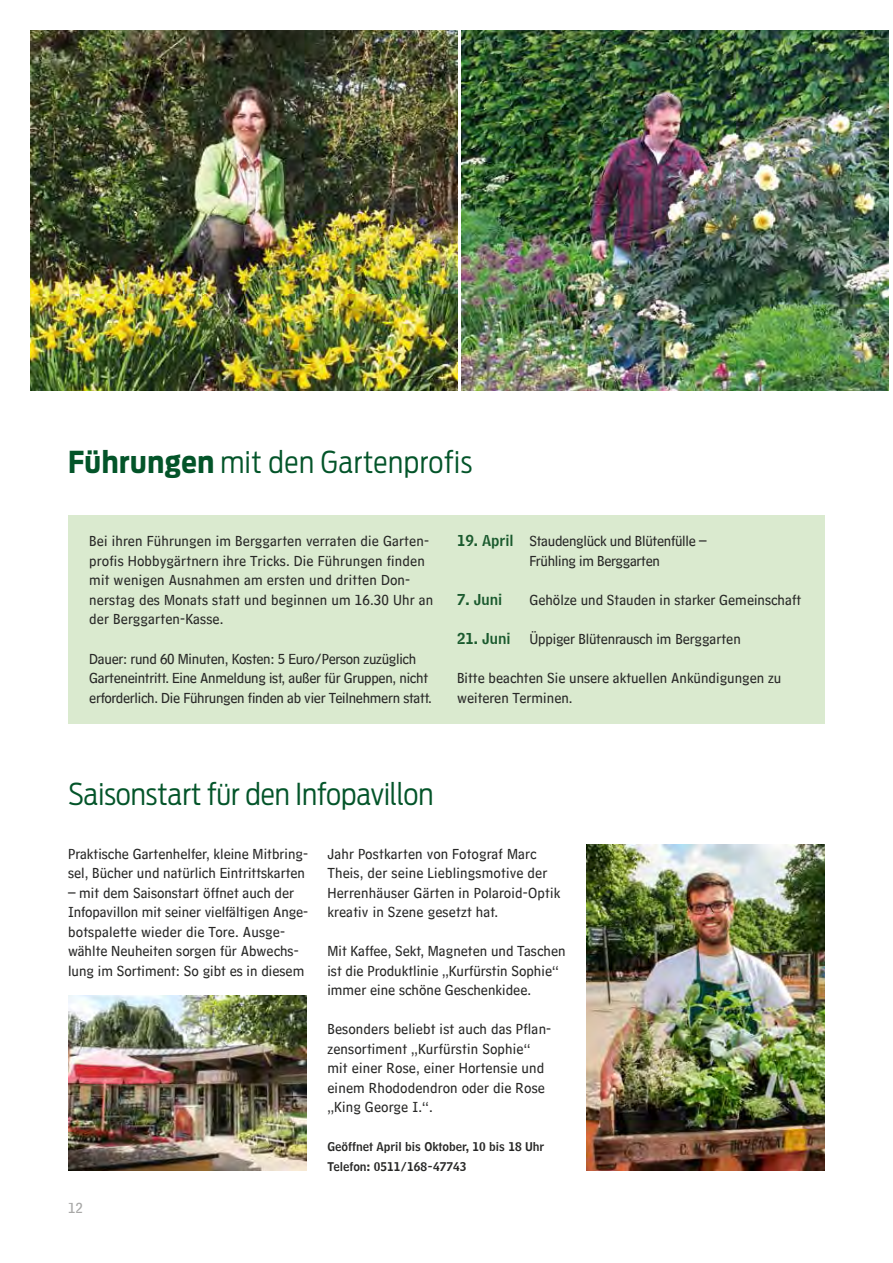
<style>
.page{position:relative;width:893px;height:1263px;background:#fff}
.page>*{position:absolute;margin:0;border:0;box-sizing:border-box;transform-origin:0 0}
.t1{font:300 30px "Antenna Cond";color:#035429}
.t2{font:300 30px "Antenna Cond";letter-spacing:.02em;color:#035429}
.t3{font:15px/19.5px "Hannover Millennial Text";color:#282827}
.t4{font:15px/19.5px "Hannover Millennial Text";letter-spacing:-.02em;color:#282827}
.t5{font:15px "Hannover Millennial Headline";color:#1a5a2e}
.t6{font:15px "Hannover Millennial Text";color:#a8a8a7}
.t7{font:12px/19.5px "Hannover Millennial Headline";color:#282827}
.s1{font-weight:700}
.s2{font-family:"Hannover Millennial Headline";color:#1a5a2e}
</style>
<div class="page">
<img style="left:30px;top:30px;width:859px;height:1141px">
<h1 class="t2" style="left:68px;top:444px;width:406px"><span class="s1">Führungen</span> mit den Gartenprofis</h1>
<p class="t3" style="left:89px;top:532px;width:346px">Bei ihren Führungen im Berggarten verraten die Garten&shy;profis Hobbygärtnern ihre Tricks. Die Führungen finden mit wenigen Ausnahmen am ersten und dritten Don&shy;nerstag des Monats statt und beginnen um 16.30 Uhr an der Berggarten-Kasse.</p>
<p class="t4" style="left:89px;top:649px;width:344px">Dauer: rund 60 Minuten, Kosten: 5 Euro/Person zuzüglich<br>Garteneintritt. Eine Anmeldung ist, außer für Gruppen, nicht erforderlich. Die Führungen finden ab vier Teilnehmern statt.</p>
<p class="t4" style="left:529px;top:532px;width:179px;text-indent:-72px"><span class="s2">19. April</span> Staudenglück und Blütenfülle –<br>Frühling im Berggarten</p>
<p class="t5" style="left:457px;top:591px;width:47px">7. Juni</p>
<p class="t3" style="left:529px;top:590px;width:273px">Gehölze und Stauden in starker Gemeinschaft</p>
<p class="t3" style="left:457px;top:629px;width:285px"><span class="s2">21. Juni</span> Üppiger Blütenrausch im Berggarten</p>
<p class="t3" style="left:457px;top:668px;width:326px">Bitte beachten Sie unsere aktuellen Ankündigungen zu weiteren Terminen.</p>
<h1 class="t1" style="left:68px;top:776px;width:367px">Saisonstart für den Infopavillon</h1>
<p class="t3" style="left:68px;top:844px;width:241px">Praktische Gartenhelfer, kleine Mitbring&shy;sel, Bücher und natürlich Eintrittskarten</p>
<p class="t3" style="left:68px;top:883px;width:242px">– mit dem Saisonstart öffnet auch der Infopavillon mit seiner vielfältigen Ange&shy;botspalette wieder die Tore. Ausge&shy;wählte Neuheiten sorgen für Abwechs&shy;lung im Sortiment: So gibt es in diesem</p>
<p class="t3" style="left:327px;top:844px;width:234px">Jahr Postkarten von Fotograf Marc Theis, der seine Lieblingsmotive der Herrenhäuser Gärten in Polaroid-Optik kreativ in Szene gesetzt hat.</p>
<p class="t3" style="left:327px;top:942px;width:240px">Mit Kaffee, Sekt, Magneten und Taschen ist die Produktlinie „Kurfürstin Sophie“ immer eine schöne Geschenkidee.</p>
<p class="t3" style="left:327px;top:1020px;width:225px">Besonders beliebt ist auch das Pflan&shy;zensortiment „Kurfürstin Sophie“ mit einer Rose, einer Hortensie und einem Rhododendron oder die Rose „King George I.“.</p>
<p class="t7" style="left:327px;top:1137px;width:218px">Geöffnet April bis Oktober, 10 bis 18 Uhr<br>Telefon: 0511/168-47743</p>
<p class="t6" style="left:68px;top:1199px;width:16px">12</p>
</div>
